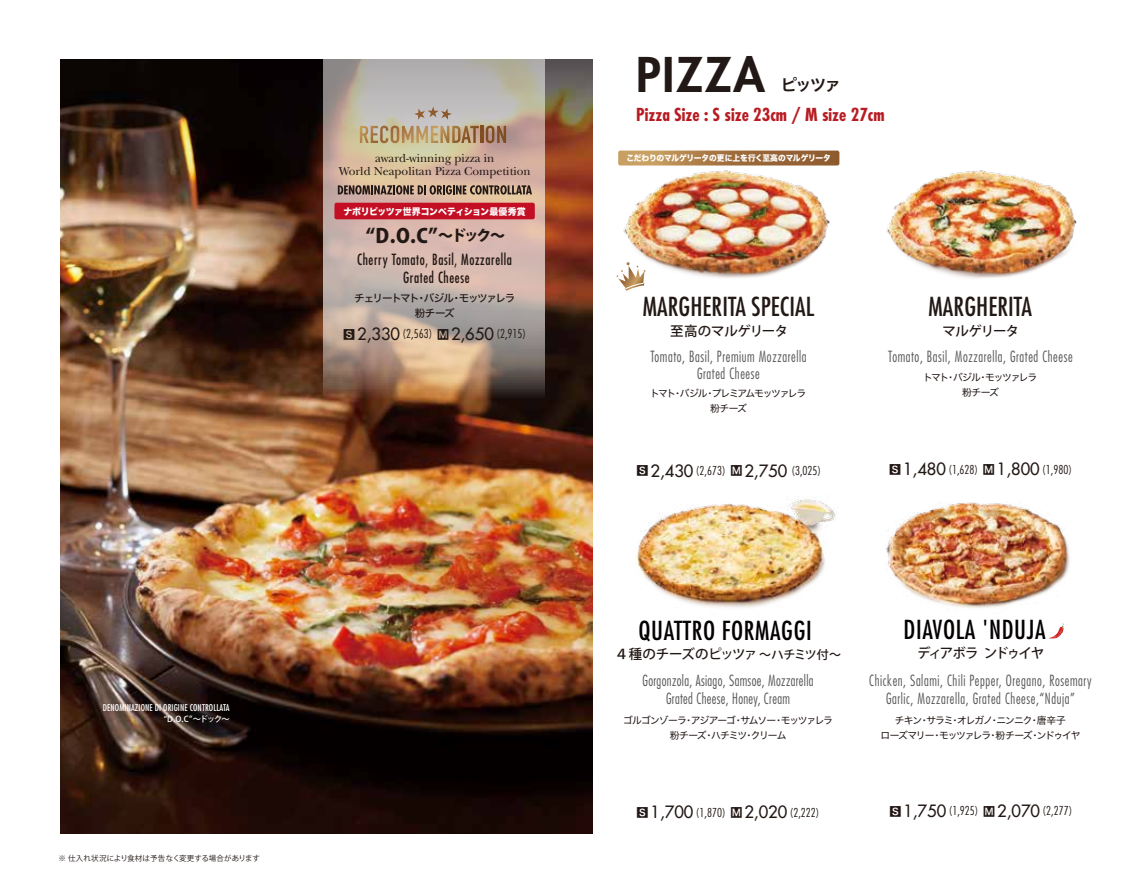
<style>
.page{position:relative;width:1142px;height:889px;background:#fff}
.page>*{position:absolute;margin:0;border:0;box-sizing:border-box;transform-origin:0 0}
.t1{font:800 46.5px "Futura Std";letter-spacing:.04em;color:#221815}
.t2{font:condensed 25.5px "Futura Std";letter-spacing:.025em;color:#040000}
.t3{font:condensed 25.5px "Futura Std";letter-spacing:.005em;color:#221815}
.t4{font:800 19.5px "Koz Go Pr 6 N";color:#221815}
.t5{font:700 condensed 17.4px "Futura Std";color:#b81c22}
.t6{font:16.5px "Hiragino Sans W6";color:#221815}
.t7{font:300 condensed 15px/16.5px "Futura Std";letter-spacing:.045em;color:#595757;text-align:center;scale:.9 1}
.t8{font:300 condensed 15px/18px "Futura Std";letter-spacing:.025em;color:#595757;text-align:center;scale:.9 1}
.t9{font:condensed 15px/18px "Futura Std";letter-spacing:.045em;color:#221815;text-align:center;scale:.9 1}
.t10{font:500 13.5px "Koz Go Pr 6 N";letter-spacing:-.015em;color:#221815}
.t11{font:500 13.5px "Koz Go Pr 6 N";letter-spacing:-.145em;color:#221815}
.t12{font:500 13.5px "Koz Go Pr 6 N";letter-spacing:-.03em;color:#221815}
.t13{font:500 13.5px "Koz Go Pr 6 N";letter-spacing:-.055em;color:#221815}
.t14{font:300 condensed 12px "Futura Std";color:#221815}
.t15{font:12px/13.5px "New Baskerville";color:#221815;text-align:center}
.t16{font:10.5px/15px "Hiragino Sans W5";letter-spacing:-.11em;color:#221815;text-align:center}
.t17{font:9.75px/15px "Hiragino Sans W4";letter-spacing:-.11em;color:#221815;text-align:center}
.t18{font:9.75px/15px "Hiragino Sans W4";letter-spacing:-.13em;color:#221815;text-align:center}
.t19{font:9.3px "Hiragino Sans W8";letter-spacing:-.035em;color:#fff;scale:.96 1}
.t20{font:condensed 9.15px "Futura Std";letter-spacing:.01em;color:#fff}
.t21{font:500 8.25px "Koz Go Pr 6 N";color:#fff}
.t22{font:8.1px "Hiragino Sans W8";letter-spacing:-.02em;color:#fff;scale:.95 1}
.t23{font:7.5px "Koz Go Pr 6 N";letter-spacing:.025em;color:#221815}
.s1{font-size:15px}
.s2{font-family:"Hiragino Sans W6";font-weight:400;font-stretch:normal}
.s3{font-weight:500;font-stretch:normal;font-size:16.5px}
.s4{font-size:12px}
</style>
<div class="page">
<img style="left:61px;top:59px;width:531px;height:774px">
<img style="left:323px;top:59px;width:221px;height:367px">
<div style="left:334px;top:203px;width:201px;height:16px;background:#c30e23;border-radius:2px"></div>
<svg style="left:338px;top:185px;width:194px;height:9px;background:#796455"></svg>
<hr style="left:480px;top:126px;width:3px;height:17px;background:#7f4f21">
<svg style="left:486px;top:125px;width:20px;height:18px"></svg>
<svg style="left:360px;top:107px;width:119px;height:36px;background:#beae97"></svg>
<img style="left:886px;top:170px;width:191px;height:109px">
<img style="left:621px;top:165px;width:213px;height:113px">
<svg style="left:618px;top:150px;width:221px;height:15px;background:#ab7d4b"></svg>
<svg style="left:616px;top:262px;width:29px;height:28px"></svg>
<img style="left:635px;top:496px;width:201px;height:112px">
<img style="left:886px;top:502px;width:184px;height:106px">
<svg style="left:1049px;top:623px;width:15px;height:16px"></svg>
<p class="t15" style="left:339px;top:151px;width:193px">award-winning pizza in<br>World Neapolitan Pizza Competition</p>
<p class="t19" style="left:343px;top:206px;width:191px">ナポリピッツァ世界コンペティション最優秀賞</p>
<h3 class="t4" style="left:366px;top:225px;width:141px">“D.O.C”<span class="s1">～ドック～</span></h3>
<p class="t9" style="left:357px;top:250px;width:174px">Cherry Tomato, Basil, Mozzarella<br>Grated Cheese</p>
<p class="t16" style="left:354px;top:290px;width:162px">チェリートマト・バジル・モッツァレラ粉チーズ</p>
<p class="t14" style="left:343px;top:326px;width:184px"><span class="s2">S</span> <span class="s3">2,330</span> (2,563) <span class="s2">M</span> <span class="s3">2,650</span> (2,915)</p>
<p class="t20" style="left:103px;top:702px;width:128px">DENOMINAZIONE DI ORIGINE CONTROLLATA</p>
<p class="t21" style="left:164px;top:713px;width:68px">“D.O.C”～ドック～</p>
<p class="t23" style="left:59px;top:853px;width:203px">※ 仕入れ状況により食材は予告なく変更する場合があります</p>
<h1 class="t1" style="left:636px;top:46px;width:130px">PIZZA</h1>
<p class="t6" style="left:780px;top:70px;width:61px">ピッツァ</p>
<p class="t5" style="left:636px;top:103px;width:250px">Pizza Size : S size 23cm / M size 27cm</p>
<p class="t22" style="left:626px;top:154px;width:217px">こだわりのマルゲリータの更に上を行く至高のマルゲリータ</p>
<h2 class="t3" style="left:642px;top:291px;width:173px">MARGHERITA SPECIAL</h2>
<p class="t12" style="left:670px;top:323px;width:119px">至高のマルゲリータ</p>
<p class="t7" style="left:650px;top:348px;width:175px">Tomato, Basil, Premium Mozzarella<br>Grated Cheese</p>
<p class="t18" style="left:650px;top:385px;width:158px">トマト・バジル・プレミアムモッツァレラ粉チーズ</p>
<p class="t14" style="left:636px;top:463px;width:186px"><span class="s2">S</span> <span class="s3">2,430</span> (2,673) <span class="s2">M</span> <span class="s3">2,750</span> (3,025)</p>
<h2 class="t3" style="left:928px;top:291px;width:105px">MARGHERITA</h2>
<p class="t13" style="left:942px;top:323px;width:78px">マルゲリータ</p>
<p class="t7" style="left:888px;top:348px;width:207px">Tomato, Basil, Mozzarella, Grated Cheese</p>
<p class="t17" style="left:923px;top:369px;width:115px">トマト・バジル・モッツァレラ粉チーズ</p>
<p class="t14" style="left:889px;top:462px;width:184px"><span class="s2">S</span> <span class="s3">1,480</span> (1,628) <span class="s2">M</span> <span class="s3">1,800</span> (1,980)</p>
<h2 class="t2" style="left:638px;top:614px;width:175px">QUATTRO FORMAGGI</h2>
<h2 class="t2" style="left:903px;top:614px;width:144px">DIAVOLA 'NDUJA</h2>
<p class="t11" style="left:917px;top:644px;width:129px">ディアボラ ンドゥイヤ</p>
<p class="t7" style="left:869px;top:671px;width:248px;line-height:18px">Chicken, Salami, Chili Pepper, Oregano, Rosemary<br>Garlic, Mozzarella, Grated Cheese,“Nduja”</p>
<p class="t17" style="left:880px;top:712px;width:201px">チキン・サラミ・オレガノ・ニンニク・唐辛子<br>ローズマリー・モッツァレラ・粉チーズ・ンドゥイヤ</p>
<p class="t10" style="left:615px;top:646px;width:228px">４種のチーズのピッツァ <span class="s4">～ハチミツ付～</span></p>
<p class="t8" style="left:642px;top:671px;width:191px">Gorgonzola, Asiago, Samsoe, Mozzarella<br>Grated Cheese, Honey, Cream</p>
<p class="t17" style="left:623px;top:712px;width:211px">ゴルゴンゾーラ・アジアーゴ・サムソー・モッツァレラ粉チーズ・ハチミツ・クリーム</p>
<p class="t14" style="left:636px;top:804px;width:184px"><span class="s2">S</span> <span class="s3">1,700</span> (1,870) <span class="s2">M</span> <span class="s3">2,020</span> (2,222)</p>
<p class="t14" style="left:889px;top:803px;width:184px"><span class="s2">S</span> <span class="s3">1,750</span> (1,925) <span class="s2">M</span> <span class="s3">2,070</span> (2,277)</p>
</div>
